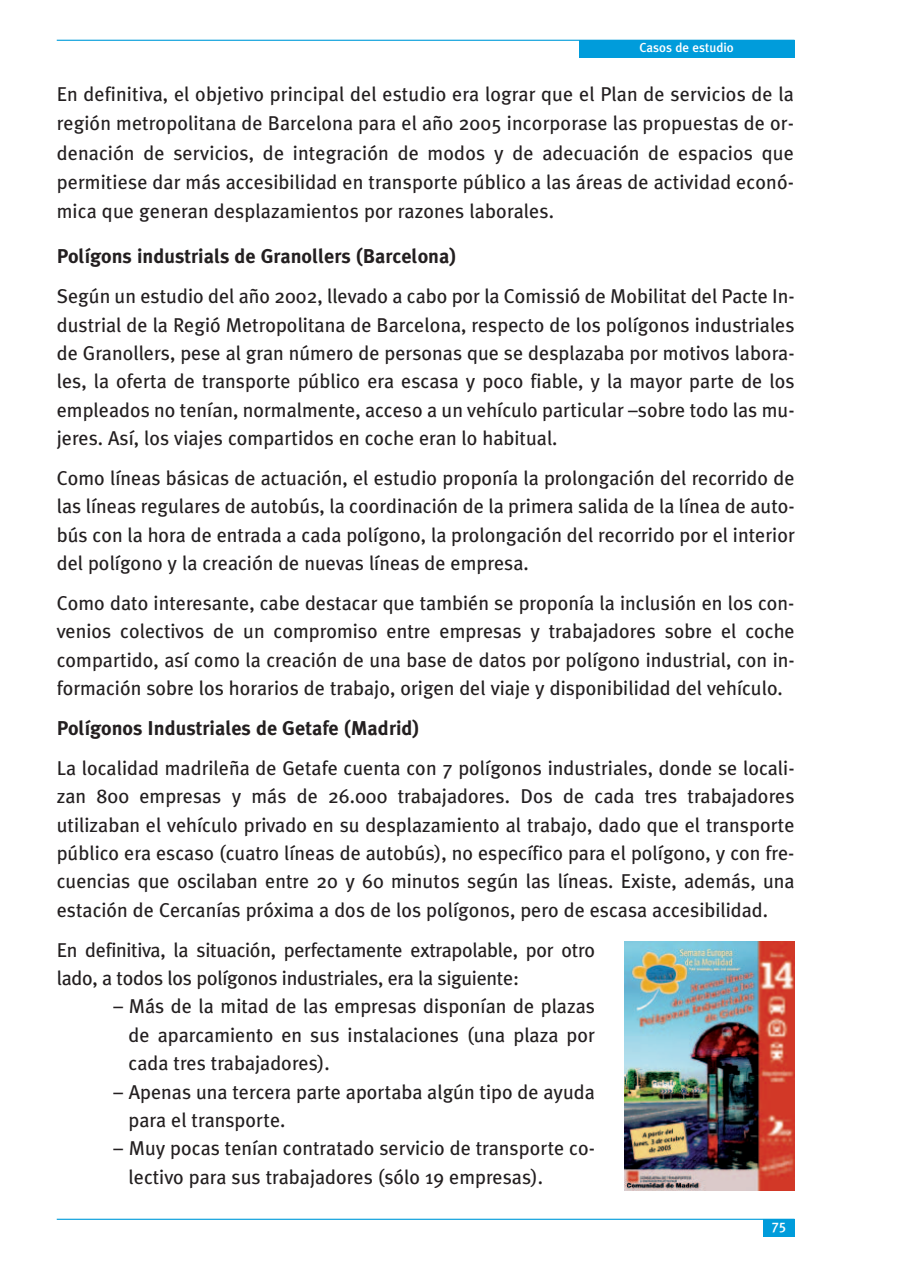
<style>
.page{position:relative;width:908px;height:1276px;background:#fff}
.page>*{position:absolute;margin:0;border:0;box-sizing:border-box;transform-origin:0 0}
.t1{font:20px/28.4px "Meta Plus";color:#231f20;text-align:justify}
.t2{font:700 20px "Meta Plus";color:#231f20}
.t3{font:14px "Meta Plus Medium Caps";color:#fff}
.t4{font:500 13px "Meta Plus";color:#fff}
</style>
<div class="page">
<hr style="left:57px;top:1218px;width:737px;height:1px;background:#009cdb">
<div style="left:763px;top:1219px;width:31px;height:17px;background:#009cdb"></div>
<hr style="left:57px;top:40px;width:737px;height:1px;background:#009cdb">
<div style="left:578px;top:40px;width:216px;height:17px;background:#009cdb"></div>
<img style="left:624px;top:941px;width:170px;height:250px">
<p class="t4" style="left:639px;top:40px;width:96px">Casos de estudio</p>
<p class="t1" style="left:57px;top:79px;width:738px;line-height:29.4px">En definitiva, el objetivo principal del estudio era lograr que el Plan de servicios de la región metropolitana de Barcelona para el año 2005 incorporase las propuestas de or&shy;denación de servicios, de integración de modos y de adecuación de espacios que permitiese dar más accesibilidad en transporte público a las áreas de actividad econó&shy;mica que generan desplazamientos por razones laborales.</p>
<p class="t2" style="left:57px;top:245px;width:401px">Polígons industrials de Granollers (Barcelona)</p>
<p class="t1" style="left:57px;top:282px;width:739px">Según un estudio del año 2002, llevado a cabo por la Comissió de Mobilitat del Pacte In&shy;dustrial de la Regió Metropolitana de Barcelona, respecto de los polígonos industriales de Granollers, pese al gran número de personas que se desplazaba por motivos labora&shy;les, la oferta de transporte público era escasa y poco fiable, y la mayor parte de los empleados no tenían, normalmente, acceso a un vehículo particular –sobre todo las mu&shy;jeres. Así, los viajes compartidos en coche eran lo habitual.</p>
<p class="t1" style="left:57px;top:464px;width:739px">Como líneas básicas de actuación, el estudio proponía la prolongación del recorrido de las líneas regulares de autobús, la coordinación de la primera salida de la línea de auto&shy;bús con la hora de entrada a cada polígono, la prolongación del recorrido por el interior del polígono y la creación de nuevas líneas de empresa.</p>
<p class="t1" style="left:57px;top:589px;width:739px">Como dato interesante, cabe destacar que también se proponía la inclusión en los con&shy;venios colectivos de un compromiso entre empresas y trabajadores sobre el coche compartido, así como la creación de una base de datos por polígono industrial, con in&shy;formación sobre los horarios de trabajo, origen del viaje y disponibilidad del vehículo.</p>
<p class="t2" style="left:57px;top:716px;width:364px">Polígonos Industriales de Getafe (Madrid)</p>
<p class="t1" style="left:57px;top:753px;width:739px">La localidad madrileña de Getafe cuenta con 7 polígonos industriales, donde se locali&shy;zan 800 empresas y más de 26.000 trabajadores. Dos de cada tres trabajadores utilizaban el vehículo privado en su desplazamiento al trabajo, dado que el transporte público era escaso (cuatro líneas de autobús), no específico para el polígono, y con fre&shy;cuencias que oscilaban entre 20 y 60 minutos según las líneas. Existe, además, una estación de Cercanías próxima a dos de los polígonos, pero de escasa accesibilidad.</p>
<p class="t1" style="left:57px;top:935px;width:539px">En definitiva, la situación, perfectamente extrapolable, por otro lado, a todos los polígonos industriales, era la siguiente:</p>
<p class="t1" style="left:128px;top:992px;width:468px;text-indent:-15px">– Más de la mitad de las empresas disponían de plazas de aparcamiento en sus instalaciones (una plaza por cada tres trabajadores).</p>
<p class="t1" style="left:128px;top:1077px;width:467px;text-indent:-15px">– Apenas una tercera parte aportaba algún tipo de ayuda para el transporte.</p>
<p class="t1" style="left:128px;top:1134px;width:467px;text-indent:-15px">– Muy pocas tenían contratado servicio de transporte co&shy;lectivo para sus trabajadores (sólo 19 empresas).</p>
<p class="t3" style="left:771px;top:1218px;width:16px">75</p>
</div>
